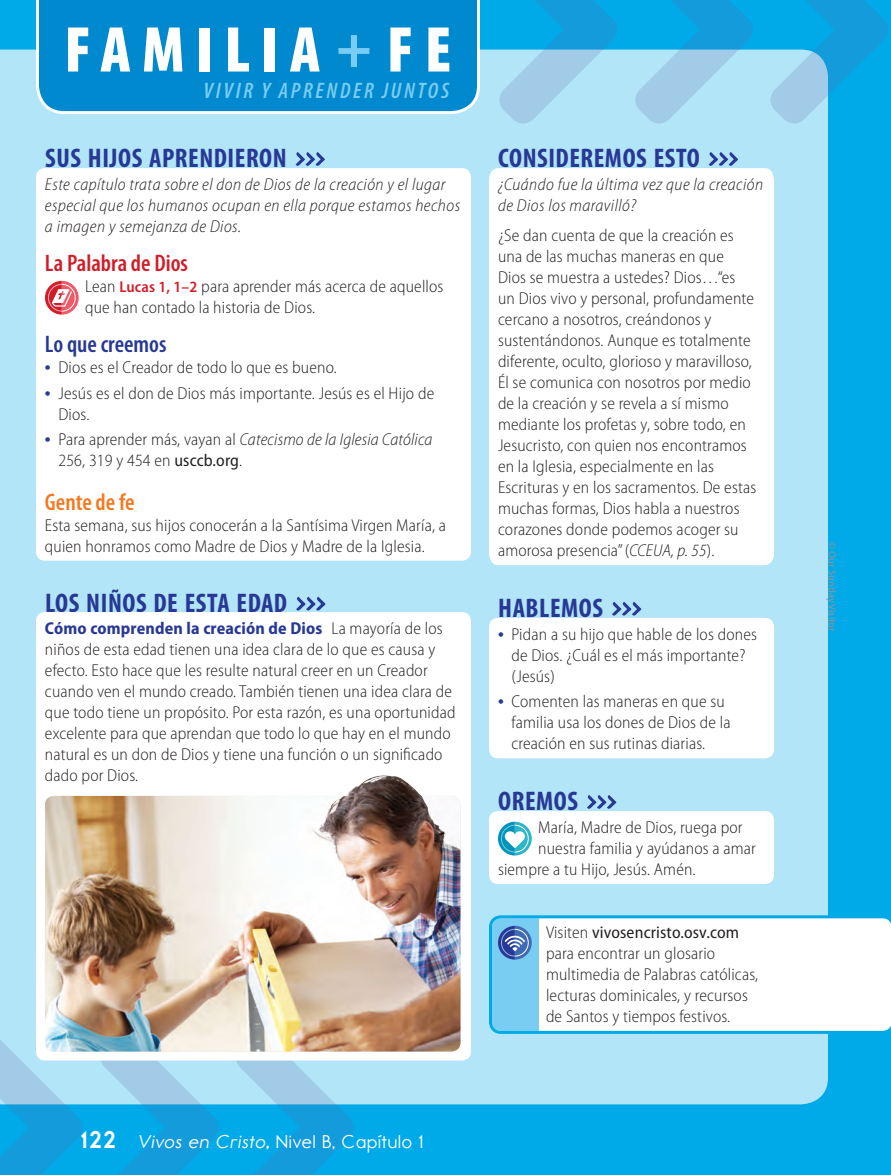
<style>
.page{position:relative;width:891px;height:1175px;background:#00a9e7}
.page>*{position:absolute;margin:0;border:0;box-sizing:border-box;transform-origin:0 0}
.t1{font:900 condensed 65.25px "Myriad Pro";letter-spacing:.17em;color:#fff}
.t2{font:700 condensed 27px "Myriad Pro";letter-spacing:.02em;color:#273895}
.t3{font:600 condensed 24px "Myriad Pro";color:#d01e29}
.t4{font:600 condensed 24px "Myriad Pro";color:#273895}
.t5{font:600 condensed 24px "Myriad Pro";color:#f47921}
.t6{font:italic 600 condensed 22.5px "Myriad Pro";letter-spacing:.12em;color:#79ccf2}
.t7{font:18.75px "Report School Rg";letter-spacing:.05em;color:#fff}
.t8{font:300 semi-condensed 17.25px/21px "Myriad Pro";letter-spacing:.01em;color:#231f20}
.t9{font:italic 300 semi-condensed 17.25px/21px "Myriad Pro";letter-spacing:.025em;color:#231f20}
.t10{font:10.5px "Myriad Pro";color:#939598}
.s1{font-weight:700;font-stretch:semi-expanded;font-size:60px;color:#79ccf2}
.s2{font-weight:600;font-size:15.75px;color:#d01e29}
.s3{font-weight:700;font-stretch:normal;color:#273895}
.s4{font-style:italic}
.s5{font-weight:400}
.s6{font-weight:700;color:#273895}
.s7{font-family:"Report School Hv";font-size:24px}
.s8{font-weight:700;font-style:italic}
</style>
<div class="page">
<div style="left:0;top:50px;width:828px;height:1054px;background:#b2e5f7"></div>
<svg style="left:493px;top:0;width:130px;height:129px;background:#6dc5eb"></svg>
<svg style="left:95px;top:1060px;width:129px;height:115px;background:#47b7e7"></svg>
<svg style="left:230px;top:1060px;width:129px;height:115px;background:#47b7e7"></svg>
<div style="left:36px;top:0;width:444px;height:114px;background:#0089cf"></div>
<svg style="left:489px;top:915px;width:402px;height:119px"></svg>
<svg style="left:587px;top:795px;width:29px;height:14px"></svg>
<div style="left:489px;top:811px;width:285px;height:73px;background:#fff;border-radius:9px"></div>
<svg style="left:498px;top:822px;width:34px;height:33px"></svg>
<svg style="left:612px;top:602px;width:29px;height:14px"></svg>
<div style="left:489px;top:618px;width:285px;height:140px;background:#fff;border-radius:9px"></div>
<svg style="left:709px;top:152px;width:29px;height:15px"></svg>
<svg style="left:489px;top:168px;width:285px;height:397px"></svg>
<svg style="left:296px;top:596px;width:30px;height:15px"></svg>
<div style="left:36px;top:612px;width:435px;height:448px;background:#fff;border-radius:9px"></div>
<img style="left:45px;top:796px;width:415px;height:255px">
<svg style="left:296px;top:152px;width:29px;height:15px"></svg>
<div style="left:36px;top:168px;width:435px;height:393px;background:#fff;border-radius:9px"></div>
<svg style="left:45px;top:281px;width:34px;height:34px"></svg>
<img style="left:297px;top:775px;width:163px;height:90px">
<svg style="left:0;top:1027px;width:84px;height:148px;background:#63bfe7"></svg>
<svg style="left:629px;top:0;width:262px;height:129px;background:#53bde9"></svg>
<h1 class="t1" style="left:64px;top:13px;width:389px">FAMILIA<span class="s1">+</span>FE</h1>
<h3 class="t6" style="left:204px;top:79px;width:247px">VIVIR Y APRENDER JUNTOS</h3>
<h2 class="t2" style="left:45px;top:143px;width:243px">SUS HIJOS APRENDIERON</h2>
<p class="t9" style="left:45px;top:174px;width:417px">Este capítulo trata sobre el don de Dios de la creación y el lugar especial que los humanos ocupan en ella porque estamos hechos a imagen y semejanza de Dios.</p>
<h3 class="t3" style="left:45px;top:250px;width:145px">La Palabra de Dios</h3>
<p class="t8" style="left:85px;top:276px;width:360px">Lean <span class="s2">Lucas 1, 1–2</span> para aprender más acerca de aquellos que han contado la historia de Dios.</p>
<h3 class="t4" style="left:45px;top:331px;width:123px">Lo que creemos</h3>
<p class="t8" style="left:45px;top:357px;width:293px"><span class="s3">•</span> Dios es el Creador de todo lo que es bueno.</p>
<p class="t8" style="left:58px;top:383px;width:377px;text-indent:-14px"><span class="s3">•</span> Jesús es el don de Dios más importante. Jesús es el Hijo de<br>Dios.</p>
<p class="t8" style="left:58px;top:429px;width:375px;text-indent:-14px"><span class="s3">•</span> Para aprender más, vayan al <span class="s4">Catecismo de la Iglesia Católica<br></span>256, 319 y 454 en <span class="s5">usccb.org</span>.</p>
<h3 class="t5" style="left:45px;top:488px;width:91px">Gente de fe</h3>
<p class="t8" style="left:45px;top:515px;width:403px">Esta semana, sus hijos conocerán a la Santísima Virgen María, a quien honramos como Madre de Dios y Madre de la Iglesia.</p>
<h2 class="t2" style="left:45px;top:588px;width:244px">LOS NIÑOS DE ESTA EDAD</h2>
<p class="t8" style="left:45px;top:618px;width:412px"><span class="s6">Cómo comprenden la creación de Dios</span> La mayoría de los niños de esta edad tienen una idea clara de lo que es causa y efecto. Esto hace que les resulte natural creer en un Creador cuando ven el mundo creado. También tienen una idea clara de que todo tiene un propósito. Por esta razón, es una oportunidad excelente para que aprendan que todo lo que hay en el mundo natural es un don de Dios y tiene una función o un significado dado por Dios.</p>
<h2 class="t2" style="left:498px;top:143px;width:203px">CONSIDEREMOS ESTO</h2>
<p class="t9" style="left:498px;top:174px;width:267px">¿Cuándo fue la última vez que la creación de Dios los maravilló?</p>
<p class="t8" style="left:498px;top:225px;width:260px">¿Se dan cuenta de que la creación es una de las muchas maneras en que<br>Dios se muestra a ustedes? Dios…“es un Dios vivo y personal, profundamente cercano a nosotros, creándonos y sustentándonos. Aunque es totalmente diferente, oculto, glorioso y maravilloso, Él se comunica con nosotros por medio de la creación y se revela a sí mismo mediante los profetas y, sobre todo, en Jesucristo, con quien nos encontramos en la Iglesia, especialmente en las Escrituras y en los sacramentos. De estas muchas formas, Dios habla a nuestros corazones donde podemos acoger su amorosa presencia” (<span class="s4">CCEUA, p. 55</span>).</p>
<h2 class="t2" style="left:498px;top:593px;width:106px">HABLEMOS</h2>
<p class="t8" style="left:511px;top:624px;width:247px;text-indent:-14px"><span class="s3">•</span> Pidan a su hijo que hable de los dones de Dios. ¿Cuál es el más importante? (Jesús)</p>
<p class="t8" style="left:511px;top:691px;width:221px;text-indent:-14px"><span class="s3">•</span> Comenten las maneras en que su familia usa los dones de Dios de la creación en sus rutinas diarias.</p>
<h2 class="t2" style="left:498px;top:786px;width:81px">OREMOS</h2>
<p class="t8" style="left:538px;top:817px;width:206px">María, Madre de Dios, ruega por</p>
<p class="t8" style="left:538px;top:838px;width:219px">nuestra familia y ayúdanos a amar</p>
<p class="t8" style="left:498px;top:859px;width:199px">siempre a tu Hijo, Jesús. Amén.</p>
<p class="t8" style="left:546px;top:922px;width:214px">Visiten <span class="s5">vivosencristo.osv.com </span>para encontrar un glosario multimedia de Palabras católicas, lecturas dominicales, y recursos de Santos y tiempos festivos.</p>
<p class="t7" style="left:81px;top:1130px;width:344px"><span class="s7">122</span> <span class="s4">Vivos en Cristo</span><span class="s8">,</span> Nivel B, Capítulo 1</p>
<p class="t10" style="left:838px;top:542px;width:91px;rotate:90deg">© Our Sunday Visitor</p>
</div>
